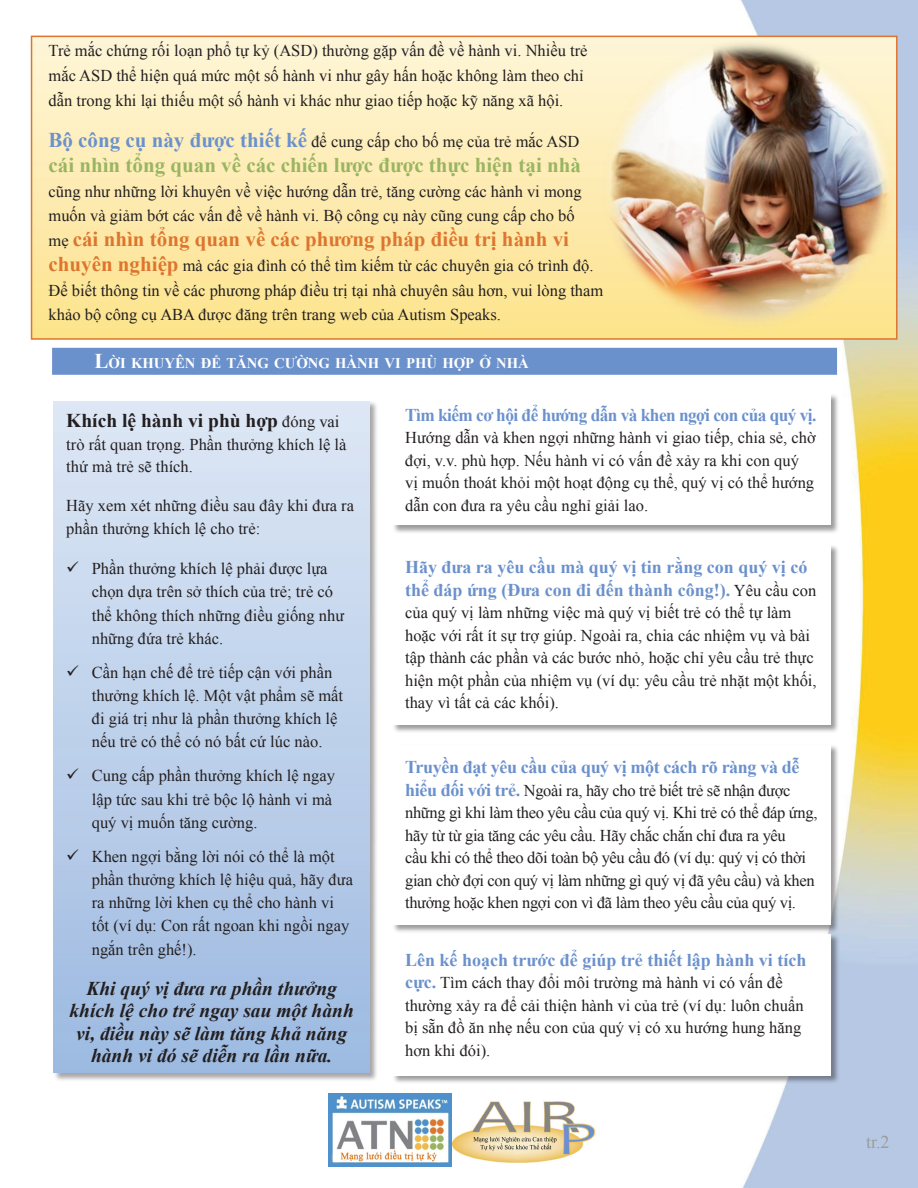
<style>
.page{position:relative;width:918px;height:1188px;background:#fff}
.page>*{position:absolute;margin:0;border:0;box-sizing:border-box;transform-origin:0 0}
.Bodd{font:700 21px "Times New Roman";color:#99b561}
.Bodd-2{font:700 21px "Times New Roman";color:#de752e}
.Bodd-3{font:italic 700 19.5px/22.5px "Times New Roman";color:#231f20;text-align:center}
.Bodd-4{font:700 19.5px "Times New Roman";color:#231f20}
.Bodd-5{font:700 18px/22.5px "Times New Roman";color:#6b91cc}
.Bodd-6{font:700 18px "Times New Roman";letter-spacing:-.03em;color:#6b91cc;scale:.96 1}
.Bodd-7{font:700 18px "Times New Roman";letter-spacing:-.02em;color:#6b91cc}
.t1{font:18px "Times New Roman";color:#9d9c9c}
.Bodd-8{font:16.5px/22.5px "Times New Roman";color:#231f20}
.Bodd_Bull{font:16.5px/23.2px "Times New Roman";color:#231f20}
.Bodd-9{font:16.5px/22.5px "Times New Roman";letter-spacing:-.02em;color:#231f20}
.Subti_1{font:700 14.7px "Times New Roman";color:#fff}
.s1{font-weight:700;font-size:21px;color:#6b91cc}
.s2{font-weight:400;font-size:16.5px;color:#231f20}
.s3{font-weight:700;font-size:21px;color:#de752e}
.s4{font-size:21px}
.s5{font-weight:400;font-size:16.5px}
.s6{font-weight:700;font-size:18px;color:#6b91cc}
</style>
<div class="page">
<img style="left:30px;top:0;width:888px;height:1188px">
<img style="left:329px;top:1094px;width:124px;height:72px">
<img style="left:453px;top:1094px;width:144px;height:74px">
<div style="left:392px;top:393px;width:448px;height:141px;background:#231f20;opacity:.45"></div>
<div style="left:392px;top:394px;width:439px;height:131px;background:#fff"></div>
<div style="left:392px;top:545px;width:448px;height:189px;background:#231f20;opacity:.45"></div>
<div style="left:392px;top:545px;width:439px;height:180px;background:#fff"></div>
<div style="left:392px;top:744px;width:448px;height:189px;background:#231f20;opacity:.45"></div>
<div style="left:392px;top:745px;width:439px;height:180px;background:#fff"></div>
<div style="left:392px;top:933px;width:448px;height:152px;background:#231f20;opacity:.45"></div>
<div style="left:392px;top:934px;width:439px;height:142px;background:#fff"></div>
<div style="left:32px;top:36px;width:865px;height:303px;background:linear-gradient(to bottom,#fef5d9,#fce38b)"></div>
<div style="left:31px;top:36px;width:867px;height:304px;border:2px solid #de752e"></div>
<img style="left:602px;top:39px;width:293px;height:294px">
<div style="left:52px;top:348px;width:785px;height:27px;background:#6b91cc"></div>
<div style="left:53px;top:401px;width:326px;height:681px;background:#231f20;opacity:.4"></div>
<div style="left:54px;top:401px;width:316px;height:672px;background:linear-gradient(to bottom,#dee8f5,#9dbae1)"></div>
<svg style="left:79px;top:574px;width:17px;height:1px"></svg>
<svg style="left:79px;top:678px;width:17px;height:1px"></svg>
<svg style="left:79px;top:781px;width:17px;height:1px"></svg>
<svg style="left:79px;top:862px;width:17px;height:1px"></svg>
<p class="Bodd-8" style="left:49px;top:38px;width:541px;line-height:24.8px">Trẻ mắc chứng rối loạn phổ tự kỷ (ASD) thường gặp vấn đề về hành vi. Nhiều trẻ mắc ASD thể hiện quá mức một số hành vi như gây hấn hoặc không làm theo chỉ dẫn trong khi lại thiếu một số hành vi khác như giao tiếp hoặc kỹ năng xã hội.</p>
<p class="Bodd-8" style="left:49px;top:130px;width:532px"><span class="s1">Bộ công cụ này được thiết kế</span> để cung cấp cho bố mẹ của trẻ mắc ASD</p>
<p class="Bodd" style="left:49px;top:150px;width:534px">cái nhìn tổng quan về các chiến lược được thực hiện tại nhà</p>
<p class="Bodd-8" style="left:49px;top:178px;width:535px;line-height:24.8px">cũng như những lời khuyên về việc hướng dẫn trẻ, tăng cường các hành vi mong muốn và giảm bớt các vấn đề về hành vi. Bộ công cụ này cũng cung cấp cho bố</p>
<p class="Bodd-2" style="left:49px;top:224px;width:522px"><span class="s2">mẹ</span> cái nhìn tổng quan về các phương pháp điều trị hành vi</p>
<p class="Bodd-8" style="left:49px;top:253px;width:556px;line-height:24.8px"><span class="s3">chuyên nghiệp</span> mà các gia đình có thể tìm kiếm từ các chuyên gia có trình độ.<br>Để biết thông tin về các phương pháp điều trị tại nhà chuyên sâu hơn, vui lòng tham khảo bộ công cụ ABA được đăng trên trang web của Autism Speaks.</p>
<p class="Subti_1" style="left:95px;top:353px;width:436px"><span class="s4">L</span>ỜI KHUYÊN ĐỂ TĂNG CƯỜNG HÀNH VI PHÙ HỢP Ở NHÀ</p>
<p class="Bodd-4" style="left:66px;top:407px;width:275px">Khích lệ hành vi phù hợp <span class="s5">đóng vai</span></p>
<p class="Bodd-8" style="left:66px;top:433px;width:282px">trò rất quan trọng. Phần thưởng khích lệ là thứ mà trẻ sẽ thích.</p>
<p class="Bodd-8" style="left:66px;top:494px;width:289px">Hãy xem xét những điều sau đây khi đưa ra phần thưởng khích lệ cho trẻ:</p>
<p class="Bodd_Bull" style="left:92px;top:557px;width:254px;text-indent:-26px">✓ Phần thưởng khích lệ phải được lựa chọn dựa trên sở thích của trẻ; trẻ có thể không thích những điều giống như những đứa trẻ khác.</p>
<p class="Bodd_Bull" style="left:92px;top:660px;width:253px;text-indent:-26px">✓ Cần hạn chế để trẻ tiếp cận với phần thưởng khích lệ. Một vật phẩm sẽ mất đi giá trị như là phần thưởng khích lệ nếu trẻ có thể có nó bất cứ lúc nào.</p>
<p class="Bodd_Bull" style="left:92px;top:764px;width:245px;text-indent:-26px">✓ Cung cấp phần thưởng khích lệ ngay lập tức sau khi trẻ bộc lộ hành vi mà quý vị muốn tăng cường.</p>
<p class="Bodd_Bull" style="left:92px;top:844px;width:263px;text-indent:-26px">✓ Khen ngợi bằng lời nói có thể là một phần thưởng khích lệ hiệu quả, hãy đưa ra những lời khen cụ thể cho hành vi tốt (ví dụ: Con rất ngoan khi ngồi ngay ngắn trên ghế!).</p>
<p class="Bodd-3" style="left:70px;top:977px;width:286px">Khi quý vị đưa ra phần thưởng khích lệ cho trẻ ngay sau một hành vi, điều này sẽ làm tăng khả năng hành vi đó sẽ diễn ra lần nữa.</p>
<p class="Bodd-6" style="left:405px;top:402px;width:430px">Tìm kiếm cơ hội để hướng dẫn và khen ngợi con của quý vị.</p>
<p class="Bodd-8" style="left:405px;top:426px;width:412px">Hướng dẫn và khen ngợi những hành vi giao tiếp, chia sẻ, chờ đợi, v.v. phù hợp. Nếu hành vi có vấn đề xảy ra khi con quý vị muốn thoát khỏi một hoạt động cụ thể, quý vị có thể hướng dẫn con đưa ra yêu cầu nghỉ giải lao.</p>
<p class="Bodd-5" style="left:405px;top:556px;width:413px">Hãy đưa ra yêu cầu mà quý vị tin rằng con quý vị có thể đáp ứng (Đưa con đi đến thành công!). <span class="s2">Yêu cầu con</span></p>
<p class="Bodd-8" style="left:405px;top:601px;width:413px">của quý vị làm những việc mà quý vị biết trẻ có thể tự làm hoặc với rất ít sự trợ giúp. Ngoài ra, chia các nhiệm vụ và bài tập thành các phần và các bước nhỏ, hoặc chỉ yêu cầu trẻ thực hiện một phần của nhiệm vụ (ví dụ: yêu cầu trẻ nhặt một khối, thay vì tất cả các khối).</p>
<p class="Bodd-7" style="left:405px;top:755px;width:396px">Truyền đạt yêu cầu của quý vị một cách rõ ràng và dễ</p>
<p class="Bodd-9" style="left:405px;top:779px;width:414px"><span class="s6">hiểu đối với trẻ.</span> Ngoài ra, hãy cho trẻ biết trẻ sẽ nhận được những gì khi làm theo yêu cầu của quý vị. Khi trẻ có thể đáp ứng, hãy từ từ gia tăng các yêu cầu. Hãy chắc chắn chỉ đưa ra yêu<br>cầu khi có thể theo dõi toàn bộ yêu cầu đó (ví dụ: quý vị có thời gian chờ đợi con quý vị làm những gì quý vị đã yêu cầu) và khen thưởng hoặc khen ngợi con vì đã làm theo yêu cầu của quý vị.</p>
<p class="Bodd-5" style="left:405px;top:948px;width:403px">Lên kế hoạch trước để giúp trẻ thiết lập hành vi tích</p>
<p class="Bodd-8" style="left:405px;top:971px;width:400px"><span class="s6">cực.</span> Tìm cách thay đổi môi trường mà hành vi có vấn đề thường xảy ra để cải thiện hành vi của trẻ (ví dụ: luôn chuẩn bị sẵn đồ ăn nhẹ nếu con của quý vị có xu hướng hung hăng hơn khi đói).</p>
<p class="t1" style="left:866px;top:1130px;width:25px">tr.2</p>
</div>
